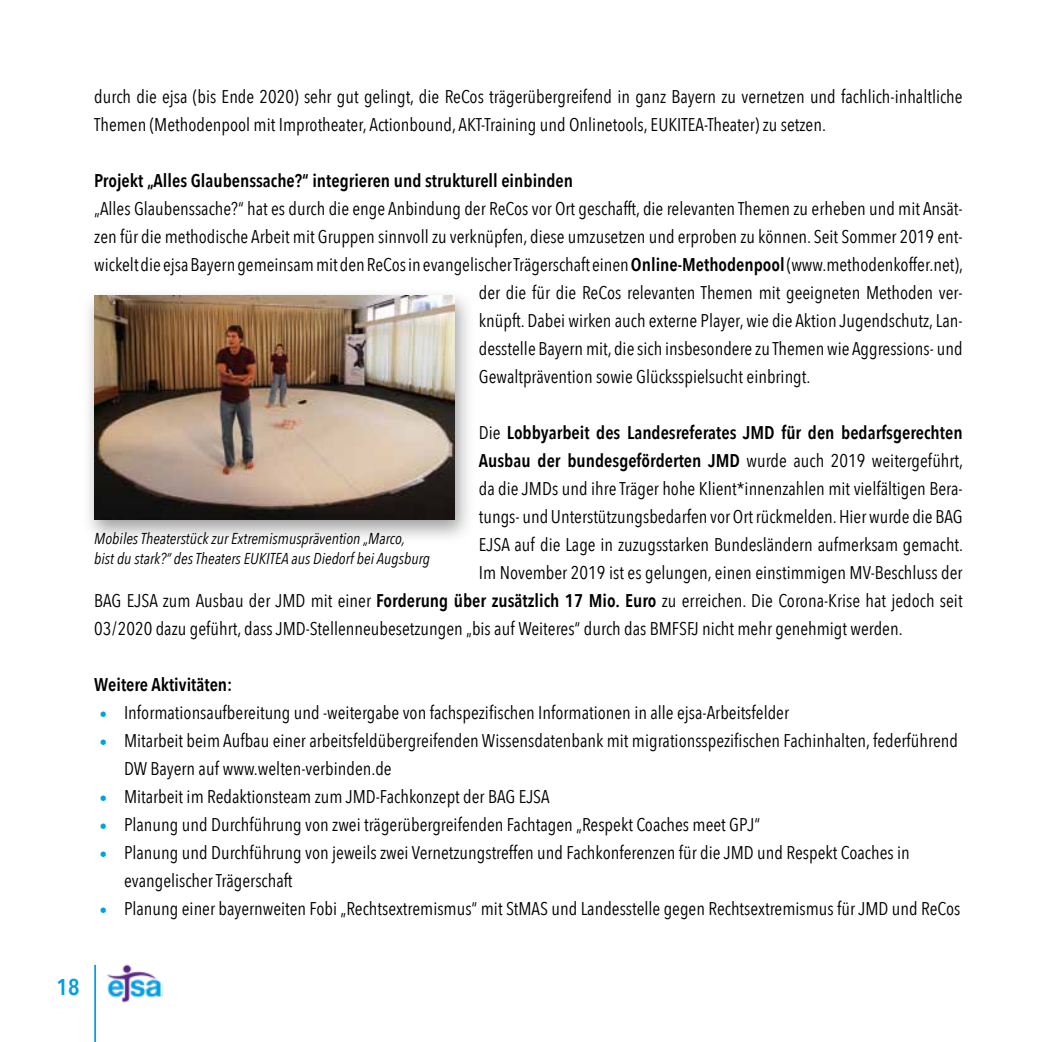
<style>
.page{position:relative;width:1042px;height:1042px;background:#fff}
.page>*{position:absolute;margin:0;border:0;box-sizing:border-box;transform-origin:0 0}
.t1{font:600 22.75px "Avenir Next Condensed";color:#00a0e4}
.t2{font:18.38px/28px "Avenir Next Condensed";color:#000}
.t3{font:600 18.38px "Avenir Next Condensed";color:#000}
.t4{font:italic 15.75px/20.1px "Avenir Next Condensed";color:#000}
.s1{font-weight:600}
.s2{font-weight:400}
</style>
<div class="page">
<hr style="left:94px;top:965px;width:2px;height:77px;background:#00a0e4">
<img style="left:106px;top:964px;width:57px;height:39px">
<div style="left:82px;top:288px;width:393px;height:257px;background:#000;opacity:.38"></div>
<img style="left:94px;top:295px;width:360px;height:224px">
<p class="t2" style="left:94px;top:81px;width:870px">durch die ejsa (bis Ende 2020) sehr gut gelingt, die ReCos trägerübergreifend in ganz Bayern zu vernetzen und fachlich-inhaltliche<br>Themen (Methodenpool mit Improtheater, Actionbound, AKT-Training und Onlinetools, EUKITEA-Theater) zu setzen.</p>
<p class="t3" style="left:94px;top:164px;width:480px">Projekt „Alles Glaubenssache?“ integrieren und strukturell einbinden</p>
<p class="t2" style="left:94px;top:193px;width:870px">„Alles Glaubenssache?“ hat es durch die enge Anbindung der ReCos vor Ort geschafft, die relevanten Themen zu erheben und mit Ansät-</p>
<p class="t2" style="left:94px;top:221px;width:868px">zen für die methodische Arbeit mit Gruppen sinnvoll zu verknüpfen, diese umzusetzen und erproben zu können. Seit Sommer 2019 ent-</p>
<p class="t2" style="left:94px;top:249px;width:870px">wickelt die ejsa Bayern gemeinsam mit den ReCos in evangelischer Trägerschaft einen <span class="s1">Online-Methodenpool</span>(www.methodenkoffer.net),</p>
<p class="t2" style="left:479px;top:277px;width:485px">der die für die ReCos relevanten Themen mit geeigneten Methoden ver-</p>
<p class="t2" style="left:479px;top:305px;width:485px">knüpft. Dabei wirken auch externe Player, wie die Aktion Jugendschutz, Lan-</p>
<p class="t2" style="left:479px;top:333px;width:485px">desstelle Bayern mit, die sich insbesondere zu Themen wie Aggressions- und</p>
<p class="t2" style="left:479px;top:361px;width:333px">Gewaltprävention sowie Glücksspielsucht einbringt.</p>
<p class="t3" style="left:479px;top:416px;width:485px"><span class="s2">Die</span> Lobbyarbeit des Landesreferates JMD für den bedarfsgerechten</p>
<p class="t3" style="left:479px;top:444px;width:486px">Ausbau der bundesgeförderten JMD <span class="s2">wurde auch 2019 weitergeführt,</span></p>
<p class="t2" style="left:479px;top:473px;width:485px">da die JMDs und ihre Träger hohe Klient*innenzahlen mit vielfältigen Bera-</p>
<p class="t2" style="left:479px;top:501px;width:485px">tungs- und Unterstützungsbedarfen vor Ort rückmelden. Hier wurde die BAG</p>
<p class="t2" style="left:479px;top:529px;width:486px">EJSA auf die Lage in zuzugsstarken Bundesländern aufmerksam gemacht.</p>
<p class="t2" style="left:479px;top:557px;width:485px">Im November 2019 ist es gelungen, einen einstimmigen MV-Beschluss der</p>
<p class="t2" style="left:94px;top:585px;width:870px">BAG EJSA zum Ausbau der JMD mit einer <span class="s1">Forderung über zusätzlich 17 Mio. Euro</span> zu erreichen. Die Corona-Krise hat jedoch seit</p>
<p class="t2" style="left:94px;top:613px;width:810px">03/2020 dazu geführt, dass JMD-Stellenneubesetzungen „bis auf Weiteres“ durch das BMFSFJ nicht mehr genehmigt werden.</p>
<p class="t3" style="left:94px;top:668px;width:140px">Weitere Aktivitäten:</p>
<p class="t2" style="left:124px;top:697px;width:838px">Informationsaufbereitung und -weitergabe von fachspezifischen Informationen in alle ejsa-Arbeitsfelder<br>Mitarbeit beim Aufbau einer arbeitsfeldübergreifenden Wissensdatenbank mit migrationsspezifischen Fachinhalten, federführend DW Bayern auf www.welten-verbinden.de<br>Mitarbeit im Redaktionsteam zum JMD-Fachkonzept der BAG EJSA<br>Planung und Durchführung von zwei trägerübergreifenden Fachtagen „Respekt Coaches meet GPJ“<br>Planung und Durchführung von jeweils zwei Vernetzungstreffen und Fachkonferenzen für die JMD und Respekt Coaches in evangelischer Trägerschaft<br>Planung einer bayernweiten Fobi „Rechtsextremismus“ mit StMAS und Landesstelle gegen Rechtsextremismus für JMD und ReCos</p>
<p class="t4" style="left:94px;top:528px;width:337px">Mobiles Theaterstück zur Extremismusprävention „Marco,<br>bist du stark?“ des Theaters EUKITEA aus Diedorf bei Augsburg</p>
<p class="t1" style="left:57px;top:967px;width:24px">18</p>
</div>
